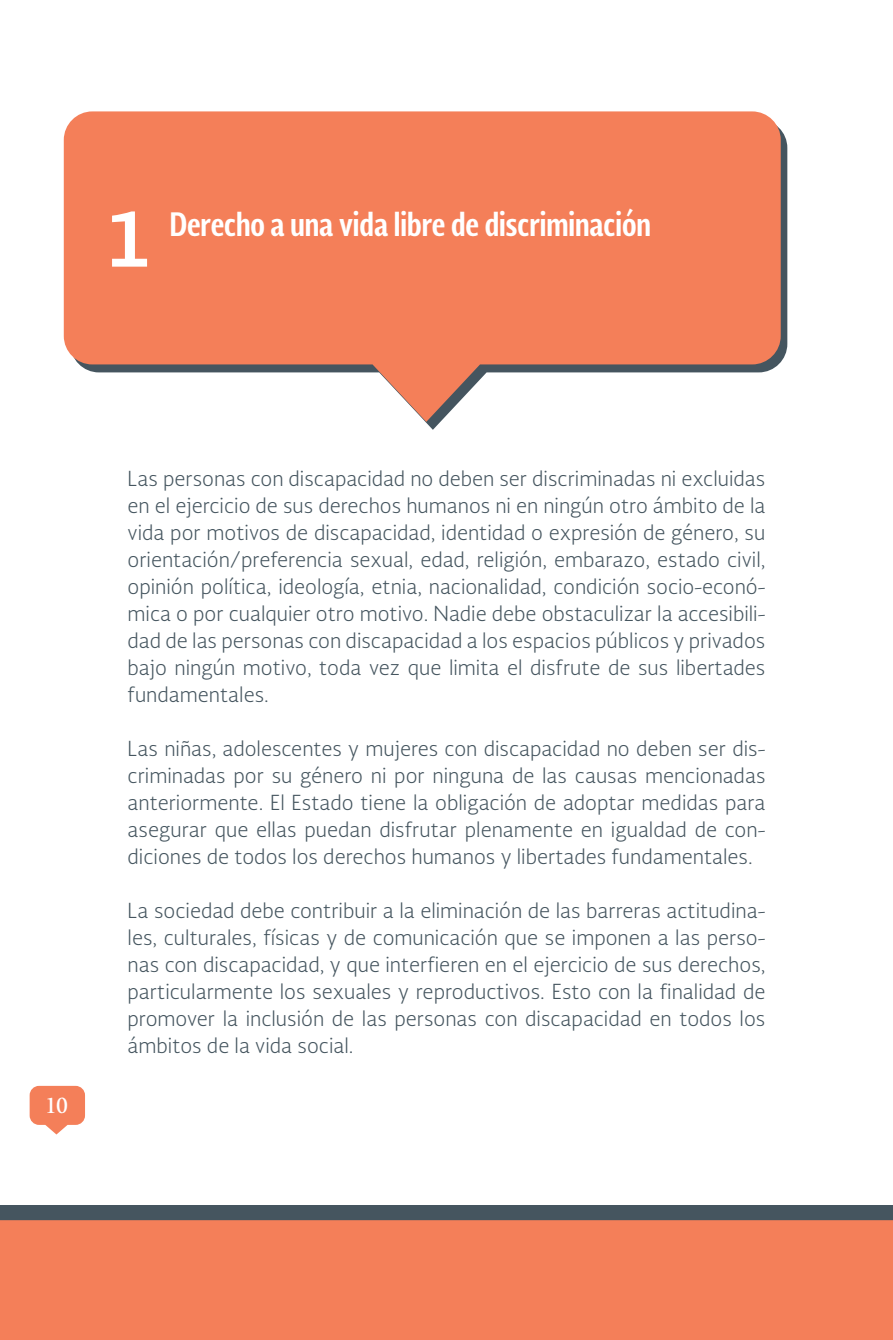
<style>
.page{position:relative;width:893px;height:1340px;background:#fff}
.page>*{position:absolute;margin:0;border:0;box-sizing:border-box;transform-origin:0 0}
.t1{font:700 76.73px "Soberana Sans";color:#fff}
.t2{font:700 31.5px "Soberana Sans Condensed";color:#fff}
.t3{font:300 20.25px/27px "Soberana Sans";color:#45555f;text-align:justify}
.t4{font:700 20.25px "Soberana Titular";color:#fff}
</style>
<div class="page">
<svg style="left:30px;top:1085px;width:55px;height:49px"></svg>
<div style="left:0;top:1205px;width:893px;height:122px;background:#45555f"></div>
<div style="left:0;top:1220px;width:893px;height:119px;background:#f47f59"></div>
<svg style="left:425px;top:130px;width:362px;height:300px"></svg>
<svg style="left:64px;top:111px;width:717px;height:311px;fill:#f47f59"></svg>
<h1 class="t1" style="left:104px;top:186px;width:51px">1</h1>
<h2 class="t2" style="left:170px;top:203px;width:483px">Derecho a una vida libre de discriminación</h2>
<p class="t4" style="left:46px;top:1093px;width:24px">10</p>
<p class="t3" style="left:128px;top:464px;width:639px">Las personas con discapacidad no deben ser discriminadas ni excluidas en el ejercicio de sus derechos humanos ni en ningún otro ámbito de la vida por motivos de discapacidad, identidad o expresión de género, su orientación/preferencia sexual, edad, religión, embarazo, estado civil, opinión política, ideología, etnia, nacionalidad, condición socio-econó&shy;mica o por cualquier otro motivo. Nadie debe obstaculizar la accesibili&shy;dad de las personas con discapacidad a los espacios públicos y privados bajo ningún motivo, toda vez que limita el disfrute de sus libertades fundamentales.</p>
<p class="t3" style="left:128px;top:734px;width:639px">Las niñas, adolescentes y mujeres con discapacidad no deben ser dis&shy;criminadas por su género ni por ninguna de las causas mencionadas anteriormente. El Estado tiene la obligación de adoptar medidas para asegurar que ellas puedan disfrutar plenamente en igualdad de con&shy;diciones de todos los derechos humanos y libertades fundamentales.</p>
<p class="t3" style="left:128px;top:896px;width:639px">La sociedad debe contribuir a la eliminación de las barreras actitudina&shy;les, culturales, físicas y de comunicación que se imponen a las perso&shy;nas con discapacidad, y que interfieren en el ejercicio de sus derechos, particularmente los sexuales y reproductivos. Esto con la finalidad de promover la inclusión de las personas con discapacidad en todos los ámbitos de la vida social.</p>
</div>
